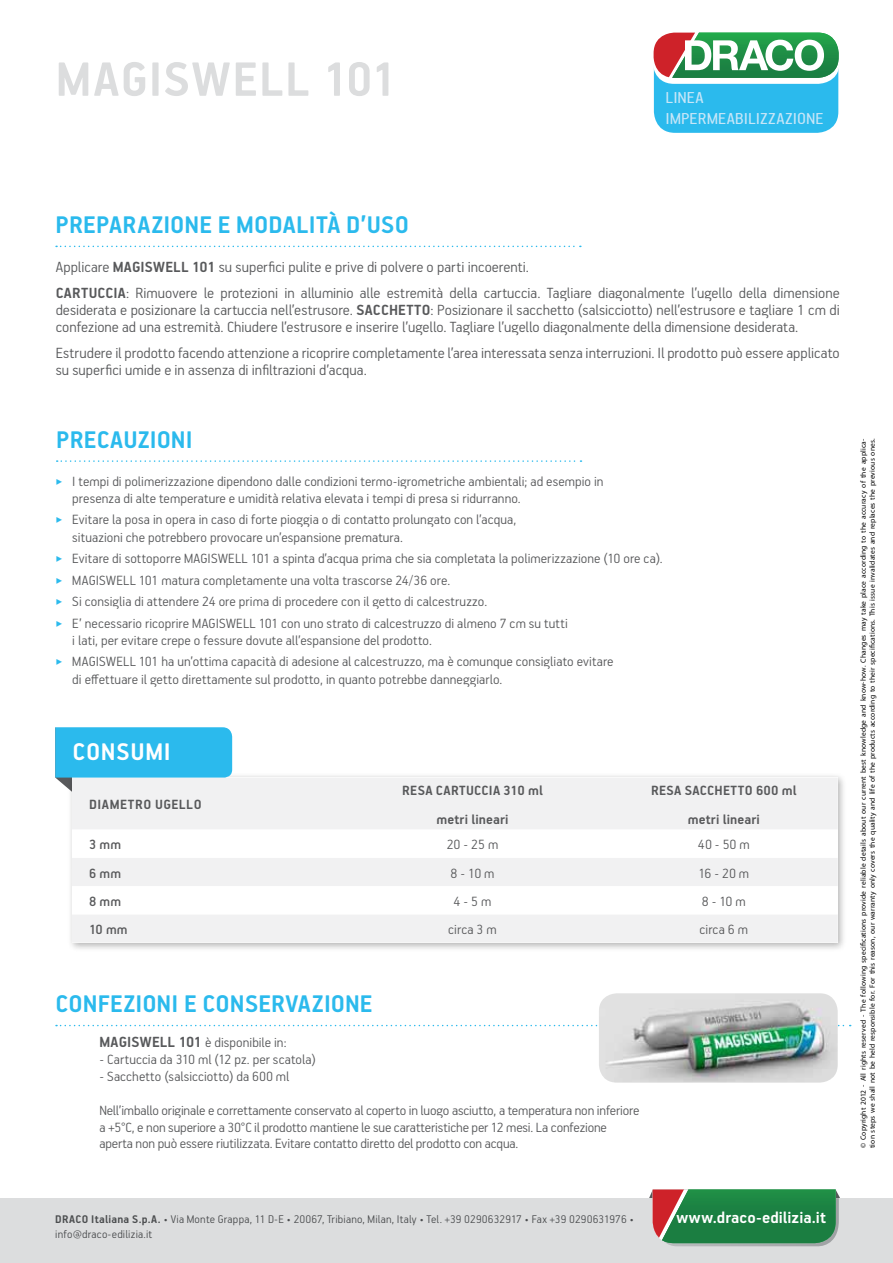
<style>
.page{position:relative;width:893px;height:1263px;background:#fff}
.page>*{position:absolute;margin:0;border:0;box-sizing:border-box;transform-origin:0 0}
.t1{font:700 54px "PF Handbook Pro";letter-spacing:.015em;color:#dcddde}
.t2{font:700 27px "PF Handbook Pro";letter-spacing:.01em;color:#2bbaed}
.t3{font:700 27px "PF Handbook Pro";color:#fff}
.t4{font:18px/21.6px "PF Handbook Pro";letter-spacing:.01em;color:#c7e6f8}
.t5{font:700 18px "PF Handbook Pro";letter-spacing:.005em;color:#fff}
.t6{font:300 16.5px/17.2px "PF Handbook Pro";color:#58595b}
.t7{font:300 15px/17.2px "PF Handbook Pro";letter-spacing:.005em;color:#58595b}
.t8{font:700 15px/28.8px "PF Handbook Pro";letter-spacing:.02em;color:#58595b;text-align:center}
.t9{font:500 15px "PF Handbook Pro";color:#58595b}
.t10{font:300 12.45px "PF Handbook Pro";letter-spacing:.015em;color:#58595b}
.t11{font:7.5px/9px "Myriad Pro";letter-spacing:.015em;color:#000}
.s1{font-weight:700}
.s2{color:#2bbaed}
.s3{font-weight:700;font-size:16.5px}
</style>
<div class="page">
<svg style="left:654px;top:33px;width:185px;height:100px"></svg>
<div style="left:0;top:1198px;width:893px;height:65px;background:#dcddde"></div>
<svg style="left:649px;top:1189px;width:191px;height:58px;background:#428554"></svg>
<div style="left:67px;top:772px;width:780px;height:180px;background:#000;opacity:.3"></div>
<svg style="left:55px;top:727px;width:783px;height:216px"></svg>
<svg style="left:56px;top:1025px;width:795px;height:1px"></svg>
<img style="left:599px;top:993px;width:239px;height:89px">
<svg style="left:57px;top:460px;width:524px;height:2px"></svg>
<svg style="left:56px;top:246px;width:525px;height:1px"></svg>
<h1 class="t1" style="left:56px;top:46px;width:343px">MAGISWELL 101</h1>
<p class="t4" style="left:665px;top:86px;width:159px">LINEA<br>IMPERMEABILIZZAZIONE</p>
<h2 class="t2" style="left:56px;top:208px;width:15px">PREPARAZ</h2>
<h2 class="t2" style="left:164px;top:208px;width:21px">IONE</h2>
<h2 class="t2" style="left:218px;top:208px;width:190px">E MODALITà D’USO</h2>
<p class="t6" style="left:56px;top:253px;width:785px;line-height:25.8px">Applicare <span class="s1">MAGISWELL 101</span> su superfici pulite e prive di polvere o parti incoerenti.<br><span class="s1">CARTUCCIA</span>: Rimuovere le protezioni in alluminio alle estremità della cartuccia. Tagliare diagonalmente l’ugello della dimensione</p>
<p class="t6" style="left:56px;top:301px;width:786px">desiderata e posizionare la cartuccia nell’estrusore. <span class="s1">SACCHETTO</span>: Posizionare il sacchetto (salsicciotto) nell’estrusore e tagliare 1 cm di confezione ad una estremità. Chiudere l’estrusore e inserire l’ugello. Tagliare l’ugello diagonalmente della dimensione desiderata.</p>
<p class="t6" style="left:56px;top:344px;width:786px">Estrudere il prodotto facendo attenzione a ricoprire completamente l’area interessata senza interruzioni. Il prodotto può essere applicato su superfici umide e in assenza di infiltrazioni d’acqua.</p>
<h2 class="t2" style="left:56px;top:423px;width:138px">PRECAUZION I</h2>
<p class="t7" style="left:72px;top:472px;width:533px;text-indent:-17px"><span class="s2">‣</span> I tempi di polimerizzazione dipendono dalle condizioni termo-igrometriche ambientali; ad esempio in presenza di alte temperature e umidità relativa elevata i tempi di presa si ridurranno.</p>
<p class="t7" style="left:72px;top:511px;width:445px;text-indent:-17px"><span class="s2">‣</span> Evitare la posa in opera in caso di forte pioggia o di contatto prolungato con l’acqua, situazioni che potrebbero provocare un’espansione prematura.</p>
<p class="t7" style="left:55px;top:549px;width:137px"><span class="s2">‣</span> Evitare di sottoporre MAGIS</p>
<p class="t7" style="left:218px;top:549px;width:446px">WELL 101 a spinta d’acqua prima che sia completata la polimerizzazione (10 ore ca).</p>
<p class="t7" style="left:55px;top:571px;width:25px"><span class="s2">‣</span> MAGIS</p>
<p class="t7" style="left:55px;top:569px;width:433px;line-height:21.5px;text-indent:51px">WELL 101 matura completamente una volta trascorse 24/36 ore.<br><span class="s2">‣</span> Si consiglia di attendere 24 ore prima di procedere con il getto di calcestruzzo. <span class="s2">‣</span> E’ necessario ricoprire MAGIS</p>
<p class="t7" style="left:72px;top:614px;width:497px;text-indent:154px">WELL 101 con uno strato di calcestruzzo di almeno 7 cm su tutti i lati, per evitare crepe o fessure dovute all’espansione del prodotto.</p>
<p class="t7" style="left:55px;top:653px;width:25px"><span class="s2">‣</span> MAGIS</p>
<p class="t7" style="left:72px;top:653px;width:543px;text-indent:34px">WELL 101 ha un’ottima capacità di adesione al calcestruzzo, ma è comunque consigliato evitare di effettuare il getto direttamente sul prodotto, in quanto potrebbe danneggiarlo.</p>
<h2 class="t3" style="left:73px;top:735px;width:85px">CONSUMi</h2>
<p class="t8" style="left:89px;top:790px;width:91px">DIAMETRO UGELLO</p>
<p class="t8" style="left:402px;top:775px;width:142px">RESA CARTUCCIA 310 ml metri lineari</p>
<p class="t8" style="left:651px;top:775px;width:147px">RESA SACCHETTO 600 ml metri lineari</p>
<p class="t9" style="left:89px;top:835px;width:34px">3 mm</p>
<p class="t7" style="left:447px;top:835px;width:53px">20 - 25 m</p>
<p class="t7" style="left:698px;top:835px;width:53px">40 - 50 m</p>
<p class="t9" style="left:89px;top:864px;width:34px">6 mm</p>
<p class="t7" style="left:451px;top:864px;width:45px">8 - 10 m</p>
<p class="t7" style="left:698px;top:864px;width:52px">16 - 20 m</p>
<p class="t9" style="left:89px;top:892px;width:34px">8 mm</p>
<p class="t7" style="left:454px;top:892px;width:39px">4 - 5 m</p>
<p class="t7" style="left:702px;top:892px;width:45px">8 - 10 m</p>
<p class="t9" style="left:89px;top:920px;width:40px">10 mm</p>
<p class="t7" style="left:448px;top:920px;width:50px">circa 3 m</p>
<p class="t7" style="left:700px;top:920px;width:50px">circa 6 m</p>
<h2 class="t2" style="left:56px;top:987px;width:290px">CONFEZIONI E CONSERVAZIONE</h2>
<p class="t7" style="left:99px;top:1033px;width:189px"><span class="s3">MAGISWELL 101</span> è disponibile in:</p>
<p class="t7" style="left:99px;top:1050px;width:218px">- Cartuccia da 310 ml (12 pz. per scatola)</p>
<p class="t7" style="left:99px;top:1067px;width:191px">- Sacchetto (salsicciotto) da 600 ml</p>
<p class="t7" style="left:99px;top:1102px;width:542px;line-height:16.5px">Nell’imballo originale e correttamente conservato al coperto in luogo asciutto, a temperatura non inferiore a +5°C, e non superiore a 30°C il prodotto mantiene le sue caratteristiche per 12 mesi. La confezione aperta non può essere riutilizzata. Evitare contatto diretto del prodotto con acqua.</p>
<p class="t11" style="left:858px;top:1148px;width:711px;rotate:-90deg">© Copyright 2012 - All rights reserved - The following specifications provide reliable details about our current best knowledge and know-how. Changes may take place according to the accuracy of the applica&shy;tion steps we shall not be held responsible for. For this reason, our warranty only covers the quality and life of the products according to their specifications. This issue invalidates and replaces the previous ones.</p>
<p class="t10" style="left:55px;top:1212px;width:580px"><span class="s1">DRACO Italiana S.p.A.</span> • Via Monte Grappa, 11 D-E • 20067, Tribiano, Milan, Italy • Tel. +39 0290632917 • Fax +39 0290631976 •</p>
<p class="t5" style="left:676px;top:1206px;width:151px">www.draco-edilizia.it</p>
<p class="t10" style="left:55px;top:1227px;width:98px">info@draco-edilizia.it</p>
</div>
